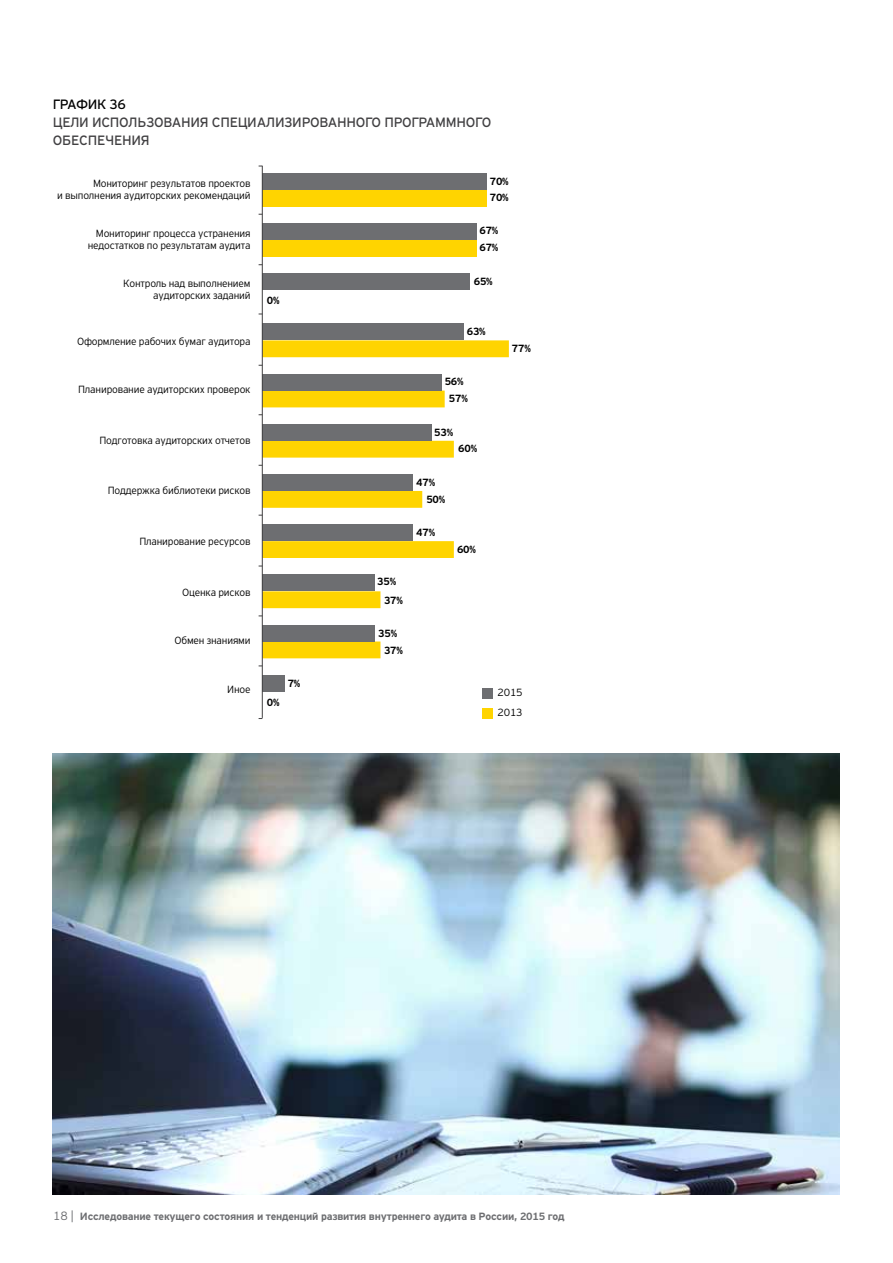
<style>
.page{position:relative;width:893px;height:1263px;background:#fff}
.page>*{position:absolute;margin:0;border:0;box-sizing:border-box;transform-origin:0 0}
.t1{font:13.5px/18px "EY Interstate";letter-spacing:-.02em;color:#414042}
.t2{font:13.5px "EY Interstate";letter-spacing:-.03em;color:#000}
.t3{font:700 10.5px "EY Interstate";letter-spacing:-.02em;color:#6d6e71}
.t4{font:300 10.35px/11.9px "EY Interstate";letter-spacing:-.02em;color:#000;text-align:right}
.t5{font:700 10.35px/16.5px "EY Interstate";letter-spacing:-.02em;color:#000}
.s1{font-weight:300;font-size:12px}
</style>
<div class="page">
<img style="left:53px;top:753px;width:787px;height:441px">
<div style="left:482px;top:688px;width:11px;height:10px;background:#6d6e71"></div>
<div style="left:482px;top:708px;width:11px;height:10px;background:#ffd400"></div>
<div style="left:263px;top:391px;width:182px;height:16px;background:#ffd400"></div>
<div style="left:262px;top:374px;width:180px;height:17px;background:#6d6e71"></div>
<div style="left:262px;top:273px;width:208px;height:17px;background:#6d6e71"></div>
<div style="left:263px;top:340px;width:246px;height:17px;background:#ffd400"></div>
<div style="left:262px;top:324px;width:202px;height:16px;background:#6d6e71"></div>
<div style="left:262px;top:190px;width:224px;height:17px;background:#ffd400"></div>
<div style="left:262px;top:173px;width:224px;height:17px;background:#6d6e71"></div>
<div style="left:263px;top:591px;width:117px;height:17px;background:#ffd400"></div>
<div style="left:262px;top:574px;width:112px;height:17px;background:#6d6e71"></div>
<div style="left:262px;top:240px;width:214px;height:17px;background:#ffd400"></div>
<div style="left:262px;top:223px;width:214px;height:17px;background:#6d6e71"></div>
<div style="left:263px;top:541px;width:191px;height:17px;background:#ffd400"></div>
<div style="left:262px;top:524px;width:151px;height:17px;background:#6d6e71"></div>
<div style="left:263px;top:641px;width:117px;height:17px;background:#ffd400"></div>
<div style="left:262px;top:625px;width:112px;height:16px;background:#6d6e71"></div>
<div style="left:263px;top:441px;width:191px;height:17px;background:#ffd400"></div>
<div style="left:262px;top:424px;width:169px;height:17px;background:#6d6e71"></div>
<div style="left:263px;top:491px;width:159px;height:17px;background:#ffd400"></div>
<div style="left:262px;top:474px;width:151px;height:17px;background:#6d6e71"></div>
<div style="left:262px;top:675px;width:23px;height:17px;background:#6d6e71"></div>
<hr style="left:262px;top:166px;width:1px;height:552px;background:#414042">
<h1 class="t2" style="left:53px;top:94px;width:75px">ГРАФИК 36</h1>
<h1 class="t1" style="left:53px;top:112px;width:440px">ЦЕЛИ ИСПОЛЬЗОВАНИЯ СПЕЦИАЛИЗИРОВАННОГО ПРОГРАММНОГО<br>ОБЕСПЕЧЕНИЯ</h1>
<p class="t4" style="left:57px;top:177px;width:195px">Мониторинг результатов проектов<br>и выполнения аудиторских рекомендаций</p>
<p class="t4" style="left:88px;top:227px;width:164px">Мониторинг процесса устранения недостатков по результатам аудита</p>
<p class="t4" style="left:123px;top:277px;width:129px">Контроль над выполнением аудиторских заданий</p>
<p class="t4" style="left:77px;top:334px;width:175px">Оформление рабочих бумаг аудитора</p>
<p class="t4" style="left:78px;top:382px;width:174px">Планирование аудиторских проверок</p>
<p class="t5" style="left:490px;top:172px;width:20px">70%<br>70%</p>
<p class="t5" style="left:479px;top:221px;width:20px;line-height:17px">67%<br>67%</p>
<p class="t5" style="left:474px;top:272px;width:20px">65%</p>
<p class="t5" style="left:267px;top:291px;width:14px">0%</p>
<p class="t5" style="left:467px;top:323px;width:20px">63%</p>
<p class="t5" style="left:512px;top:340px;width:20px">77%</p>
<p class="t5" style="left:445px;top:372px;width:25px;line-height:17.4px;text-align:center">56%<br>57%</p>
<p class="t5" style="left:434px;top:423px;width:20px">53%</p>
<p class="t5" style="left:458px;top:440px;width:20px">60%</p>
<p class="t5" style="left:416px;top:474px;width:20px">47%</p>
<p class="t4" style="left:99px;top:434px;width:153px">Подготовка аудиторских отчетов</p>
<p class="t4" style="left:108px;top:484px;width:144px">Поддержка библиотеки рисков</p>
<p class="t5" style="left:426px;top:490px;width:20px">50%</p>
<p class="t4" style="left:139px;top:535px;width:113px">Планирование ресурсов</p>
<p class="t4" style="left:182px;top:585px;width:70px">Оценка рисков</p>
<p class="t4" style="left:175px;top:634px;width:78px">Обмен знаниями</p>
<p class="t4" style="left:227px;top:682px;width:25px">Иное</p>
<p class="t5" style="left:416px;top:523px;width:20px">47%</p>
<p class="t5" style="left:384px;top:570px;width:20px;line-height:19.4px;text-indent:-7px">35%<br>37%</p>
<p class="t5" style="left:378px;top:624px;width:20px">35%</p>
<p class="t5" style="left:384px;top:641px;width:20px">37%</p>
<p class="t5" style="left:457px;top:541px;width:20px">60%</p>
<p class="t5" style="left:288px;top:675px;width:14px">7%</p>
<p class="t5" style="left:267px;top:694px;width:14px">0%</p>
<p class="t4" style="left:498px;top:682px;width:27px;line-height:20px;text-align:left">2015<br>2013</p>
<p class="t3" style="left:53px;top:1208px;width:513px"><span class="s1">18 |</span> Исследование текущего состояния и тенденций развития внутреннего аудита в России, 2015 год</p>
</div>
